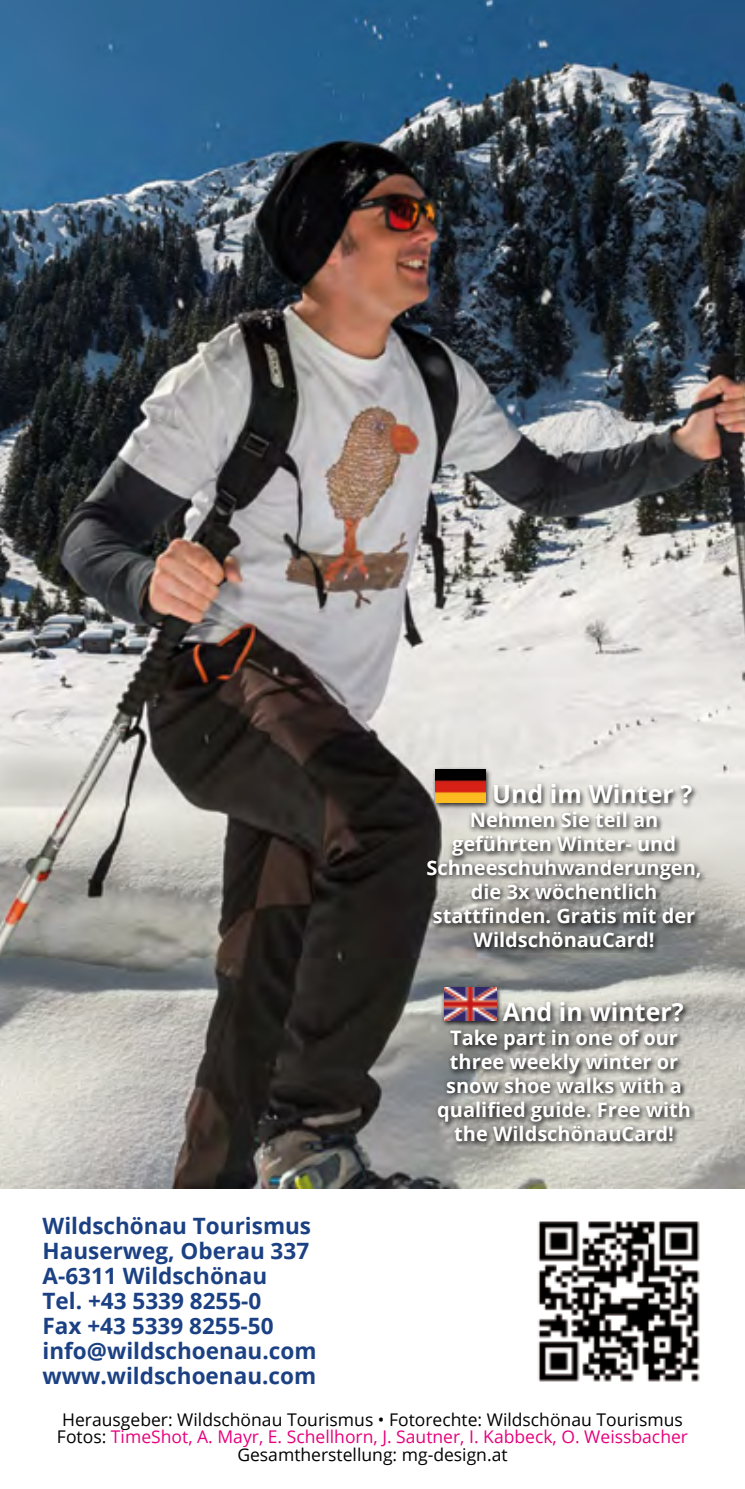
<style>
.page{position:relative;width:745px;height:1489px;background:#fff}
.page>*{position:absolute;margin:0;border:0;box-sizing:border-box;transform-origin:0 0}
.t1{font:700 25px "Open Sans";color:#fff}
.t2{font:700 22.5px/25px "Open Sans";color:#1b4184}
.t3{font:700 20px/24px "Open Sans";color:#fff;text-align:center}
.t4{font:17.5px/17.5px "Open Sans";color:#000;text-align:center}
.s1{color:#e6007d}
</style>
<div class="page">
<img style="left:0;top:0;width:744px;height:1188px">
<img style="left:538px;top:1221px;width:162px;height:161px">
<div style="left:435px;top:985px;width:259px;height:161px;background:#000;opacity:.9"></div>
<img style="left:444px;top:987px;width:52px;height:33px">
<div style="left:424px;top:767px;width:281px;height:186px;background:#000;opacity:.9"></div>
<img style="left:435px;top:769px;width:50px;height:33px">
<p class="t1" style="left:492px;top:776px;width:201px">Und im Winter ?</p>
<p class="t3" style="left:426px;top:807px;width:277px">Nehmen Sie teil an geführten Winter- und<br>Schneeschuhwanderungen, die 3x wöchentlich stattfinden. Gratis mit der<br>WildschönauCard!</p>
<p class="t1" style="left:502px;top:993px;width:182px">And in winter?</p>
<p class="t3" style="left:437px;top:1024px;width:255px">Take part in one of our three weekly winter or snow shoe walks with a qualified guide. Free with the WildschönauCard!</p>
<p class="t2" style="left:43px;top:1212px;width:275px">Wildschönau Tourismus<br>Hauserweg, Oberau 337<br>A-6311 Wildschönau<br>Tel. +43 5339 8255-0<br>Fax +43 5339 8255-50 info@wildschoenau.com www.wildschoenau.com</p>
<p class="t4" style="left:57px;top:1410px;width:632px">Herausgeber: Wildschönau Tourismus • Fotorechte: Wildschönau Tourismus<br>Fotos: <span class="s1">TimeShot, A. Mayr, E. Schellhorn, J. Sautner, I. Kabbeck, O. Weissbacher<br></span>Gesamtherstellung: mg-design.at</p>
</div>
